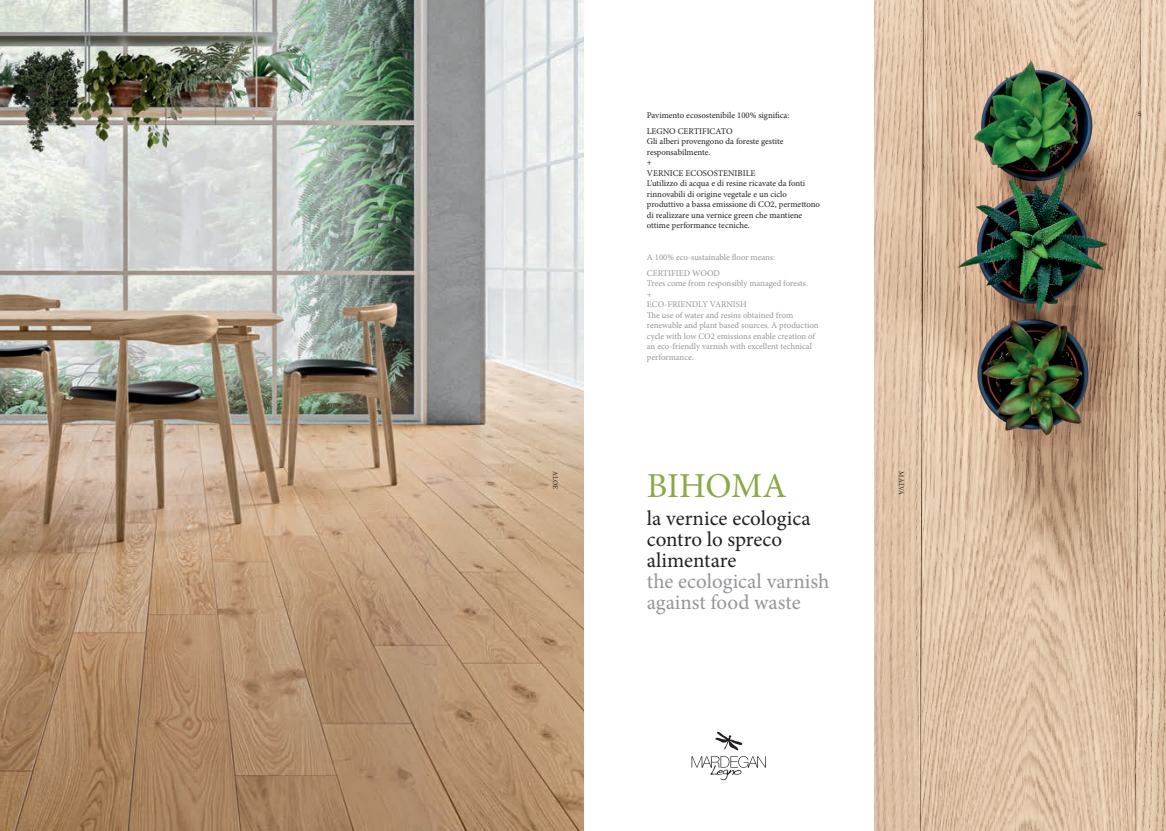
<style>
.page{position:relative;width:1166px;height:831px;background:#fff}
.page>*{position:absolute;margin:0;border:0;box-sizing:border-box;transform-origin:0 0}
.t1{font:35px "Minion Pro";letter-spacing:-.005em;color:#8ba949}
.t2{font:21px/21px "Minion Pro";color:#231f20}
.t3{font:21px/21px "Minion Pro";color:#939598}
.t4{font:8.75px/10.5px "Minion Pro";color:#231f20}
.t5{font:8.75px/10.5px "Minion Pro";color:#939598}
.t6{font:7px "Minion Pro";color:#231f20}
.t7{font:300 6.12px "Helvetica Neue LT Std";color:#231f20}
</style>
<div class="page">
<img style="left:874px;top:0;width:292px;height:831px">
<img style="left:0;top:0;width:583px;height:831px">
<svg style="left:691px;top:756px;width:75px;height:24px"></svg>
<svg style="left:715px;top:732px;width:27px;height:18px"></svg>
<p class="t7" style="left:25px;top:110px;width:5px">4</p>
<p class="t7" style="left:1138px;top:110px;width:5px">5</p>
<p class="t4" style="left:647px;top:107px;width:144px;line-height:15.8px">Pavimento ecosostenibile 100% significa:<br>LEGNO CERTIFICATO</p>
<p class="t4" style="left:647px;top:136px;width:175px">Gli alberi provengono da foreste gestite responsabilmente.<br>+<br>VERNICE ECOSOSTENIBILE<br>L’utilizzo di acqua e di resine ricavate da fonti rinnovabili di origine vegetale e un ciclo produttivo a bassa emissione di CO2, permettono di realizzare una vernice green che mantiene ottime performance tecniche.</p>
<p class="t5" style="left:647px;top:249px;width:130px;line-height:15.8px">A 100% eco-sustainable floor means:<br>CERTIFIED WOOD</p>
<p class="t5" style="left:647px;top:278px;width:173px">Trees come from responsibly managed forests.<br>+<br>ECO-FRIENDLY VARNISH<br>The use of water and resins obtained from renewable and plant based sources. A production cycle with low CO2 emissions enable creation of an eco-friendly varnish with excellent technical performance.</p>
<p class="t6" style="left:560px;top:471px;width:19px;rotate:90deg">ALOE</p>
<p class="t6" style="left:906px;top:471px;width:25px;rotate:90deg">MALVA</p>
<h1 class="t1" style="left:647px;top:462px;width:141px">BIHOMA</h1>
<h2 class="t2" style="left:647px;top:508px;width:165px">la vernice ecologica contro lo spreco alimentare</h2>
<h2 class="t3" style="left:647px;top:571px;width:184px">the ecological varnish against food waste</h2>
</div>
